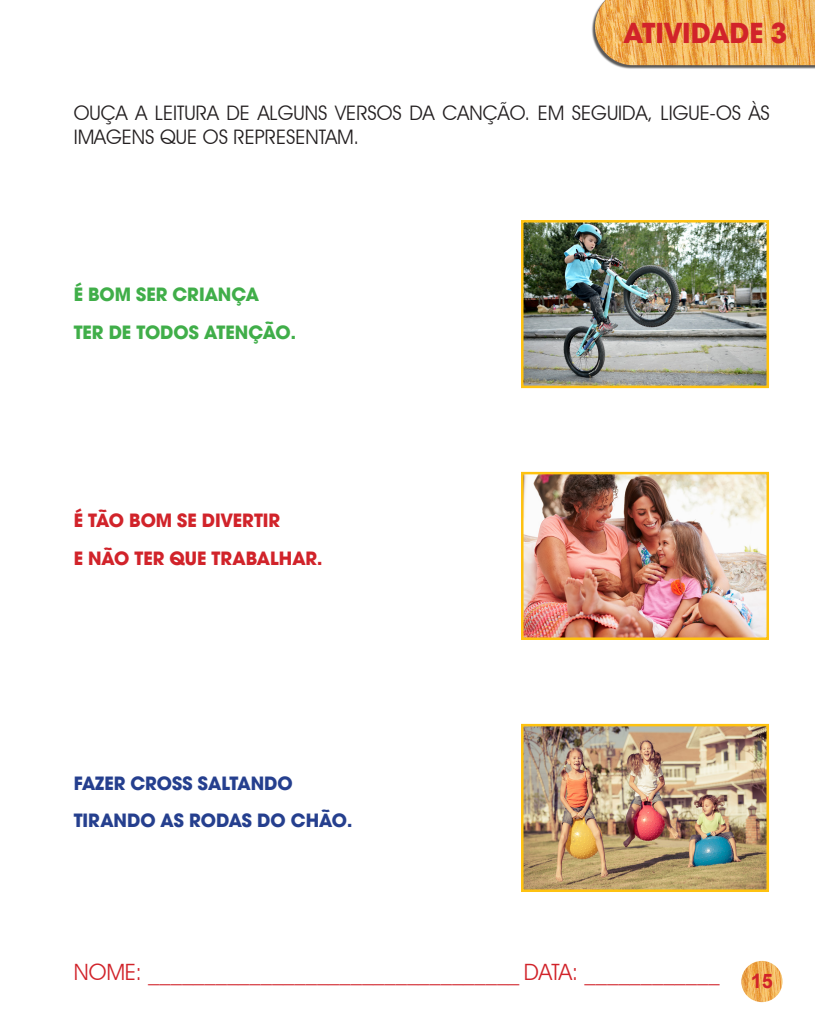
<style>
.page{position:relative;width:815px;height:1028px;background:#fff}
.page>*{position:absolute;margin:0;border:0;box-sizing:border-box;transform-origin:0 0}
.PARAGRAFO{font:700 30px "Avant Garde Md ITC";color:#d1232a}
.t1{font:22.5px "Avant Garde IT Cby BT";color:#d1232a}
.PARAGRAFO-2{font:20px/24px "Avant Garde IT Cby BT";color:#231f20}
.PARAGRAFO-3{font:700 20px "Avant Garde Md ITC";color:#253f8e}
.PARAGRAFO-4{font:700 20px "Avant Garde Md ITC";color:#d1232a}
.PARAGRAFO-5{font:700 20px "Avant Garde Md ITC";color:#40ae49}
.t2{font:700 20px "Arial";color:#d1232a}
</style>
<div class="page">
<img style="left:591px;top:0;width:224px;height:69px">
<img style="left:524px;top:223px;width:242px;height:162px">
<div style="left:521px;top:220px;width:248px;height:168px;border:2px solid #fec210"></div>
<img style="left:524px;top:475px;width:242px;height:162px">
<div style="left:521px;top:472px;width:248px;height:168px;border:2px solid #fec210"></div>
<img style="left:524px;top:727px;width:242px;height:162px">
<div style="left:521px;top:724px;width:248px;height:168px;border:2px solid #fec210"></div>
<img style="left:741px;top:960px;width:41px;height:42px;border-radius:21px">
<p class="PARAGRAFO" style="left:623px;top:15px;width:165px">ATIVIDADE 3</p>
<p class="PARAGRAFO-2" style="left:74px;top:101px;width:698px">OUÇA A LEITURA DE ALGUNS VERSOS DA CANÇÃO. EM SEGUIDA, LIGUE-OS ÀS<br>IMAGENS QUE OS REPRESENTAM.</p>
<p class="PARAGRAFO-5" style="left:74px;top:282px;width:187px">É BOM SER CRIANÇA</p>
<p class="PARAGRAFO-5" style="left:74px;top:320px;width:224px">TER DE TODOS ATENÇÃO.</p>
<p class="PARAGRAFO-4" style="left:74px;top:508px;width:208px">É TÃO BOM SE DIVERTIR</p>
<p class="PARAGRAFO-4" style="left:74px;top:546px;width:250px">E NÃO TER QUE TRABALHAR.</p>
<p class="PARAGRAFO-3" style="left:74px;top:771px;width:221px">FAZER CROSS SALTANDO</p>
<p class="PARAGRAFO-3" style="left:74px;top:808px;width:280px">TIRANDO AS RODAS DO CHÃO.</p>
<p class="t1" style="left:74px;top:958px;width:647px">NOME: _________________________________ DATA: ____________</p>
<p class="t2" style="left:751px;top:968px;width:24px">15</p>
</div>
